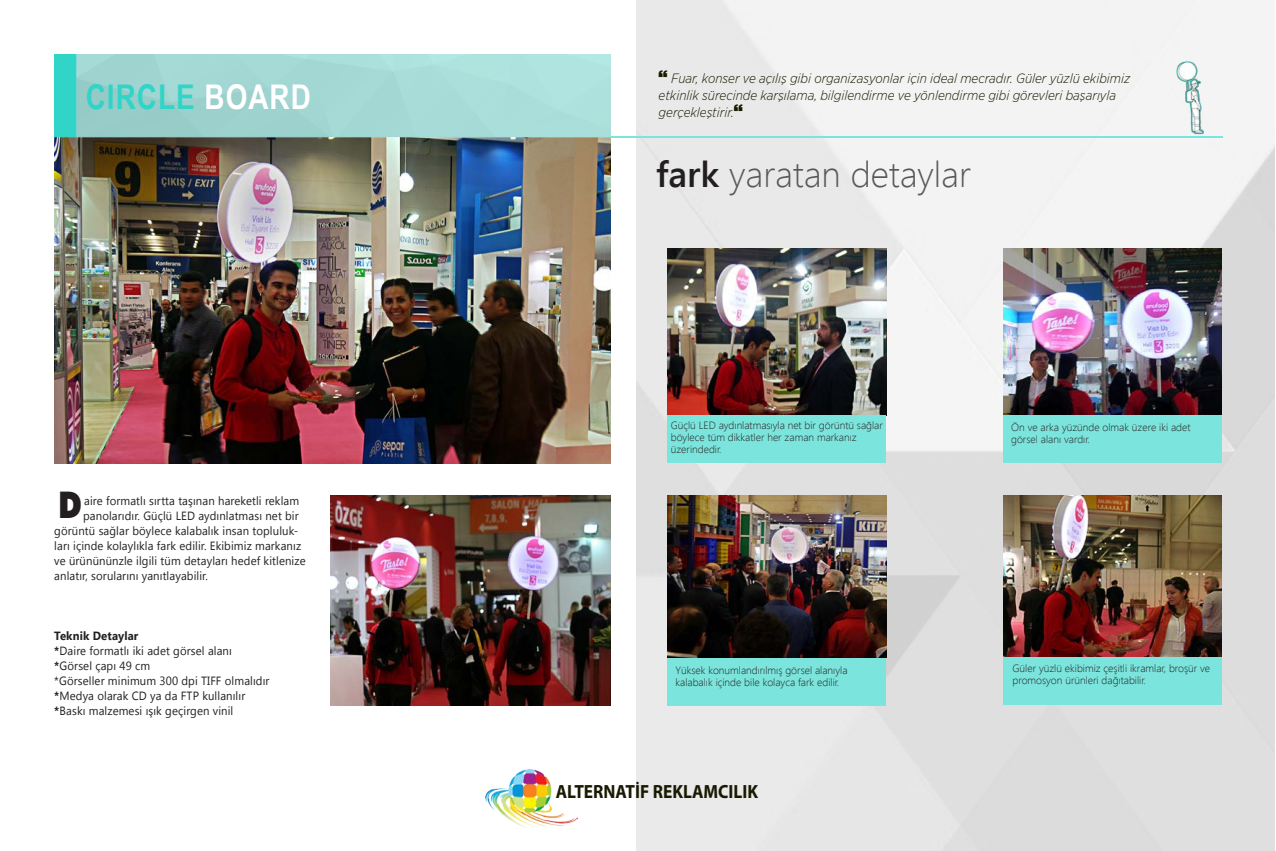
<style>
.page{position:relative;width:1276px;height:851px;background:#fff}
.page>*{position:absolute;margin:0;border:0;box-sizing:border-box;transform-origin:0 0}
.t1{font:900 37.65px "Gotham Narrow";color:#231f20;scale:.9 1}
.t2{font:300 36px "Segoe UI";color:#57585a}
.t3{font:700 34.05px "Arial Narrow";letter-spacing:.03em;color:#30d5c8}
.t4{font:700 19.2px "Myriad Pro";color:#191a00;scale:.91 1}
.t5{font:italic 300 13.5px/16.5px "Gotham Narrow";color:#191a00}
.t6{font:11.85px/15px "Segoe UI";letter-spacing:.01em;color:#231f20;scale:.95 1}
.t7{font:700 11.85px "Segoe UI";letter-spacing:.01em;color:#231f20;scale:.95 1}
.t8{font:300 10.5px/12px "Segoe UI";color:#231f20}
.s1{color:#fff}
.s2{font-weight:700}
.s3{font-weight:900;font-style:normal;font-size:18px}
.s4{font-weight:600;color:#231f20}
</style>
<div class="page">
<img style="left:54px;top:138px;width:556px;height:325px">
<img style="left:637px;top:0;width:637px;height:850px">
<img style="left:54px;top:54px;width:556px;height:84px">
<img style="left:331px;top:495px;width:279px;height:210px">
<hr style="left:610px;top:137px;width:612px;height:1px;background:#7be4dc">
<img style="left:1174px;top:57px;width:32px;height:78px">
<img style="left:667px;top:249px;width:219px;height:166px">
<div style="left:667px;top:415px;width:219px;height:48px;background:#7be4dc"></div>
<img style="left:667px;top:495px;width:219px;height:162px">
<div style="left:667px;top:657px;width:219px;height:48px;background:#7be4dc"></div>
<img style="left:1003px;top:495px;width:218px;height:162px">
<div style="left:1003px;top:657px;width:218px;height:47px;background:#7be4dc"></div>
<img style="left:1003px;top:249px;width:218px;height:166px">
<div style="left:1003px;top:415px;width:218px;height:48px;background:#7be4dc"></div>
<img style="left:485px;top:769px;width:93px;height:58px">
<p class="t3" style="left:86px;top:71px;width:227px">CIRCLE <span class="s1">BOARD</span></p>
<p class="t1" style="left:59px;top:479px;width:26px">D</p>
<p class="t6" style="left:84px;top:492px;width:228px">aire formatlı sırtta taşınan hareketli reklam</p>
<p class="t6" style="left:54px;top:507px;width:266px;text-indent:29px">panolarıdır. Güçlü LED aydınlatması net bir görüntü sağlar böylece kalabalık insan topluluk&shy;ları içinde kolaylıkla fark edilir. Ekibimiz markanız ve ürünününzle ilgili tüm detayları hedef kitlenize anlatır, sorularını yanıtlayabilir.</p>
<p class="t7" style="left:54px;top:627px;width:90px">Teknik Detaylar</p>
<p class="t6" style="left:54px;top:642px;width:188px"><span class="s2">*</span>Daire formatlı iki adet görsel alanı</p>
<p class="t6" style="left:54px;top:657px;width:103px"><span class="s2">*</span>Görsel çapı 49 cm</p>
<p class="t6" style="left:54px;top:672px;width:228px">*Görseller minimum 300 dpi TIFF olmalıdır</p>
<p class="t6" style="left:54px;top:687px;width:203px"><span class="s2">*</span>Medya olarak CD ya da FTP kullanılır</p>
<p class="t6" style="left:54px;top:702px;width:190px"><span class="s2">*</span>Baskı malzemesi ışık geçirgen vinil</p>
<p class="t5" style="left:658px;top:70px;width:473px"><span class="s3">“</span> Fuar, konser ve açılış gibi organizasyonlar için ideal mecradır. Güler yüzlü ekibimiz etkinlik sürecinde karşılama, bilgilendirme ve yönlendirme gibi görevleri başarıyla gerçekleştirir.<span class="s3">“</span></p>
<p class="t2" style="left:656px;top:149px;width:316px"><span class="s4">fark</span> yaratan detaylar</p>
<p class="t8" style="left:671px;top:419px;width:214px">Güçlü LED aydınlatmasıyla net bir görüntü sağlar böylece tüm dikkatler her zaman markanız üzerindedir.</p>
<p class="t8" style="left:1011px;top:420px;width:181px">Ön ve arka yüzünde olmak üzere iki adet görsel alanı vardır.</p>
<p class="t8" style="left:675px;top:664px;width:173px">Yüksek konumlandırılmış görsel alanıyla kalabalık içinde bile kolayca fark edilir.</p>
<p class="t8" style="left:1012px;top:662px;width:199px">Güler yüzlü ekibimiz çeşitli ikramlar, broşür ve promosyon ürünleri dağıtabilir.</p>
<p class="t4" style="left:556px;top:778px;width:224px">ALTERNATİF REKLAMCILIK</p>
</div>
